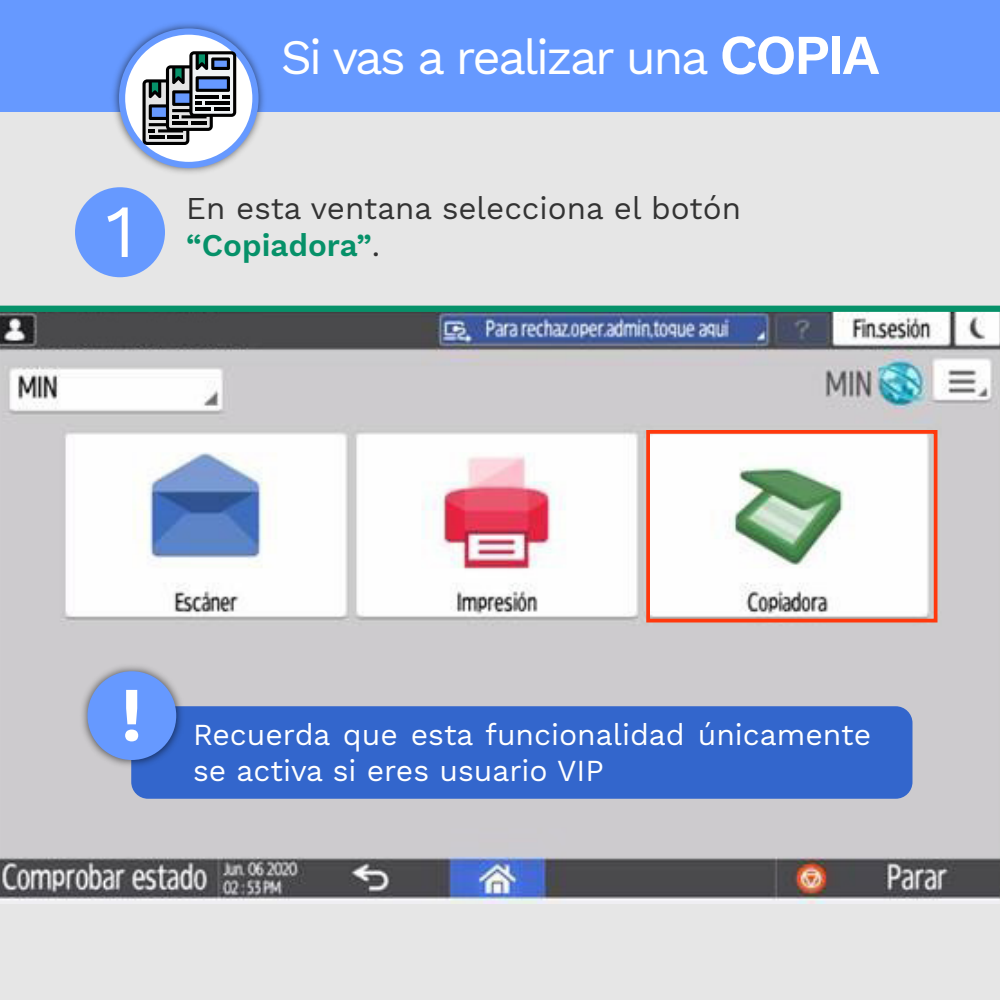
<style>
.page{position:relative;width:1000px;height:1000px;background:#e6e6e6}
.page>*{position:absolute;margin:0;border:0;box-sizing:border-box;transform-origin:0 0}
.t1{font:600 77px "Work Sans";color:#fff}
.t2{font:75px "Work Sans";color:#fff}
.t3{font:48.75px "Work Sans";letter-spacing:-.05em;color:#fff}
.t4{font:31.25px/37.5px "Work Sans";color:#333}
.t5{font:30px/36px "Work Sans";color:#fff}
.s1{font-weight:600;font-size:56.25px}
.s2{font-weight:600;color:#069169}
</style>
<div class="page">
<img style="left:0;top:312px;width:1000px;height:592px">
<div style="left:0;top:0;width:1000px;height:111px;background:#69f"></div>
<div style="left:0;top:306px;width:1000px;height:6px;background:#069169"></div>
<div style="left:75px;top:187px;width:90px;height:90px;background:#69f;border-radius:50%"></div>
<div style="left:646px;top:430px;width:292px;height:192px;border:4px solid #ff390d"></div>
<img style="left:108px;top:23px;width:162px;height:150px">
<svg style="left:122px;top:32px;width:133px;height:133px;background:#e4ecfe"></svg>
<div style="left:119px;top:28px;width:140px;height:140px;border:6px solid #69f;border-radius:50%"></div>
<svg style="left:142px;top:51px;width:94px;height:94px;background:#878e95"></svg>
<hr style="left:149px;top:136px;width:15px;height:3px;background:#000">
<hr style="left:168px;top:136px;width:15px;height:3px;background:#000">
<div style="left:131px;top:706px;width:782px;height:93px;background:#36c;border-radius:17px"></div>
<img style="left:76px;top:660px;width:112px;height:111px">
<div style="left:88px;top:671px;width:88px;height:89px;background:#69f;border-radius:50%"></div>
<h2 class="t2" style="left:105px;top:187px;width:32px">1</h2>
<h3 class="t3" style="left:281px;top:29px;width:601px">Si vas a realizar una <span class="s1">COPIA</span></h3>
<p class="t4" style="left:186px;top:191px;width:556px">En esta ventana selecciona el botón <span class="s2">“Copiadora”</span>.</p>
<h1 class="t1" style="left:121px;top:670px;width:24px">!</h1>
<p class="t5" style="left:193px;top:718px;width:680px">Recuerda que esta funcionalidad únicamente se activa si eres usuario VIP</p>
</div>
